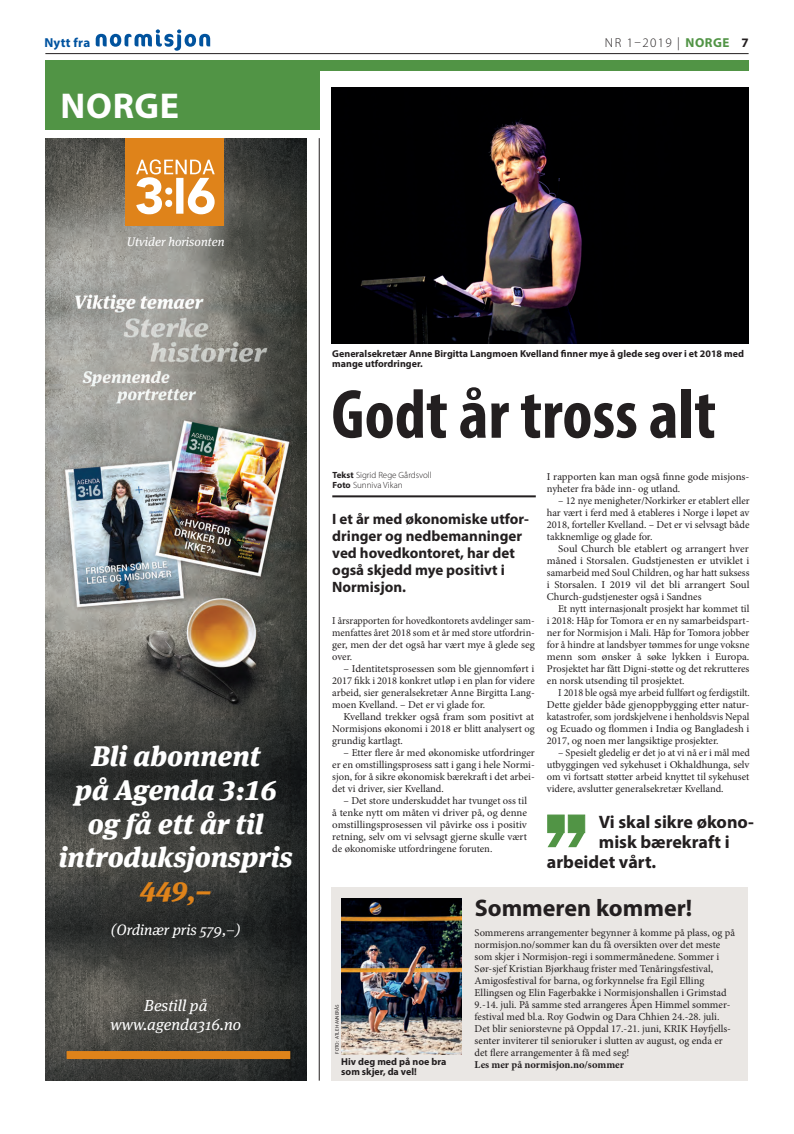
<style>
.page{position:relative;width:794px;height:1134px;background:#fff}
.page>*{position:absolute;margin:0;border:0;box-sizing:border-box;transform-origin:0 0}
.t1{font:700 condensed 70px "Myriad Pro";color:#231f20}
.t2{font:700 36px "Myriad Pro";letter-spacing:.02em;color:#fff}
.t3{font:italic 900 28.1px/33.7px "Meta Serif Offc";color:#fff;text-align:center}
.t4{font:italic 900 28.1px "Meta Serif Offc";color:#df831a}
.t5{font:700 24px "Myriad Pro";color:#231f20}
.t6{font:700 18px "Myriad Pro";color:#231f20}
.t7{font:italic 16px/19.2px "Meta Serif OT";color:#fff;text-align:center}
.t8{font:italic 15.1px "Meta Serif OT";color:#fff}
.t9{font:700 15px/17px "Myriad Pro";color:#231f20}
.t10{font:300 13px "Myriad Pro";letter-spacing:.1em;color:#231f20}
.t11{font:700 13px "Myriad Pro";letter-spacing:.02em;color:#0153a0}
.t12{font:italic 12.5px "Meta Serif OT";color:#fff}
.t13{font:10.5px/12px "Minion Pro";color:#231f20;text-align:justify}
.t14{font:10.5px/12px "Minion Pro";color:#231f20;text-align:justify;scale:1.04 1}
.t15{font:10.5px/12px "Minion Pro";color:#231f20;text-align:justify;scale:.96 1}
.t16{font:700 10.5px "Minion Pro";color:#231f20}
.t17{font:700 10px/10px "Myriad Pro";color:#231f20}
.t18{font:300 9px/10px "Myriad Pro";color:#231f20}
.t19{font:5px "Myriad Pro";letter-spacing:.02em;color:#231f20}
.s1{font-weight:700;color:#519445}
.s2{font-weight:700}
</style>
<div class="page">
<hr style="left:45px;top:53px;width:703px;height:1px;background:#231f20">
<svg style="left:96px;top:29px;width:114px;height:22px"></svg>
<div style="left:45px;top:60px;width:274px;height:69px;background:#519445"></div>
<div style="left:318px;top:60px;width:430px;height:11px;background:#519445"></div>
<img style="left:45px;top:138px;width:261px;height:943px">
<div style="left:126px;top:138px;width:98px;height:88px;background:#df831a"></div>
<svg style="left:136px;top:159px;width:79px;height:55px"></svg>
<div style="left:67px;top:1051px;width:223px;height:8px;background:#df831a"></div>
<img style="left:331px;top:87px;width:417px;height:256px">
<hr style="left:332px;top:495px;width:204px;height:2px;background:#231f20">
<svg style="left:547px;top:814px;width:39px;height:34px"></svg>
<hr style="left:319px;top:138px;width:1px;height:943px;background:#231f20">
<div style="left:331px;top:887px;width:417px;height:194px;background:#eae7e4"></div>
<img style="left:341px;top:898px;width:121px;height:156px">
<p class="t11" style="left:44px;top:34px;width:47px">Nytt fra</p>
<p class="t10" style="left:605px;top:35px;width:145px">NR 1–2019 | <span class="s1">NORGE</span> <span class="s2">7</span></p>
<h2 class="t2" style="left:61px;top:82px;width:120px">NORGE</h2>
<p class="t12" style="left:127px;top:234px;width:99px">Utvider horisonten</p>
<h3 class="t3" style="left:59px;top:738px;width:235px">Bli abonnent<br>på Agenda 3:16 og få ett år til introduksjonspris</h3>
<h3 class="t4" style="left:140px;top:873px;width:74px">449,–</h3>
<h3 class="t8" style="left:111px;top:920px;width:131px">(Ordinær pris 579,–)</h3>
<h3 class="t7" style="left:111px;top:996px;width:132px">Bestill på www.agenda316.no</h3>
<p class="t17" style="left:332px;top:348px;width:413px">Generalsekretær Anne Birgitta Langmoen Kvelland finner mye å glede seg over i et 2018 med mange utfordringer.</p>
<h1 class="t1" style="left:331px;top:371px;width:386px">Godt år tross alt</h1>
<p class="t18" style="left:333px;top:469px;width:101px"><span class="s2">Tekst</span> Sigrid Rege Gårdsvoll<br><span class="s2">Foto</span> Sunniva Vikan</p>
<h3 class="t9" style="left:332px;top:509px;width:198px">I et år med økonomiske utfor&shy;dringer og nedbemanninger ved hovedkontoret, har det også skjedd mye positivt i<br>Normisjon.</h3>
<p class="t15" style="left:332px;top:615px;width:212px">I årsrapporten for hovedkontorets avdelinger sam&shy;menfattes året 2018 som et år med store utfordrin&shy;ger, men der det også har vært mye å glede seg over.</p>
<p class="t13" style="left:332px;top:663px;width:204px;text-indent:11px">– Identitetsprosessen som ble gjennomført i 2017 fikk i 2018 konkret utløp i en plan for videre arbeid, sier generalsekretær Anne Birgitta Lang&shy;moen Kvelland. – Det er vi glade for.</p>
<p class="t14" style="left:332px;top:711px;width:196px;text-indent:11px">Kvelland trekker også fram som positivt at Normisjons økonomi i 2018 er blitt analysert og grundig kartlagt.</p>
<p class="t13" style="left:332px;top:747px;width:204px;text-indent:11px">– Etter flere år med økonomiske utfordringer er en omstillingsprosess satt i gang i hele Normi&shy;sjon, for å sikre økonomisk bærekraft i det arbei&shy;det vi driver, sier Kvelland.</p>
<p class="t13" style="left:332px;top:795px;width:196px;text-indent:11px">– Det store underskuddet har tvunget oss til å tenke nytt om måten vi driver på, og denne omstillingsprosessen vil påvirke oss i positiv retning, selv om vi selvsagt gjerne skulle vært de økonomiske utfordringene foruten.</p>
<p class="t14" style="left:547px;top:471px;width:196px">I rapporten kan man også finne gode misjons&shy;nyheter fra både inn- og utland.</p>
<p class="t13" style="left:547px;top:495px;width:204px;text-indent:11px">– 12 nye menigheter/Norkirker er etablert eller har vært i ferd med å etableres i Norge i løpet av 2018, forteller Kvelland. – Det er vi selvsagt både takknemlige og glade for.</p>
<p class="t14" style="left:547px;top:543px;width:196px;text-indent:11px">Soul Church ble etablert og arrangert hver måned i Storsalen. Gudstjenesten er utviklet i samarbeid med Soul Children, og har hatt suksess i Storsalen. I 2019 vil det bli arrangert Soul Church-gudstjenester også i Sandnes</p>
<p class="t13" style="left:547px;top:603px;width:204px;text-indent:11px">Et nytt internasjonalt prosjekt har kommet til i 2018: Håp for Tomora er en ny samarbeidspart&shy;ner for Normisjon i Mali. Håp for Tomora jobber for å hindre at landsbyer tømmes for unge voksne menn som ønsker å søke lykken i Europa.<br>Prosjektet har fått Digni-støtte og det rekrutteres en norsk utsending til prosjektet.</p>
<p class="t15" style="left:547px;top:687px;width:213px;text-indent:11px">I 2018 ble også mye arbeid fullført og ferdigstilt.<br>Dette gjelder både gjenoppbygging etter natur&shy;katastrofer, som jordskjelvene i henholdsvis Nepal og Ecuado og flommen i India og Bangladesh i 2017, og noen mer langsiktige prosjekter.</p>
<p class="t13" style="left:547px;top:747px;width:204px;text-indent:11px">– Spesielt gledelig er det jo at vi nå er i mål med utbyggingen ved sykehuset i Okhaldhunga, selv om vi fortsatt støtter arbeid knyttet til sykehuset videre, avslutter generalsekretær Kvelland.</p>
<h3 class="t6" style="left:599px;top:810px;width:157px">Vi skal sikre økono-</h3>
<h3 class="t6" style="left:599px;top:830px;width:132px">misk bærekraft i</h3>
<h3 class="t6" style="left:547px;top:850px;width:111px">arbeidet vårt.</h3>
<p class="t19" style="left:334px;top:1054px;width:51px;rotate:-90deg">FOTO: ATLE HAVNERÅS</p>
<p class="t17" style="left:341px;top:1057px;width:107px">Hiv deg med på noe bra som skjer, da vel!</p>
<h3 class="t5" style="left:475px;top:892px;width:219px">Sommeren kommer!</h3>
<p class="t13" style="left:474px;top:927px;width:262px;text-align:left">Sommerens arrangementer begynner å komme på plass, og på normisjon.no/sommer kan du få oversikten over det meste som skjer i Normisjon-regi i sommermånedene. Sommer i Sør-sjef Kristian Bjørkhaug frister med Tenåringsfestival, Amigosfestival for barna, og forkynnelse fra Egil Elling Ellingsen og Elin Fagerbakke i Normisjonshallen i Grimstad 9.-14. juli. På samme sted arrangeres Åpen Himmel sommer&shy;festival med bl.a. Roy Godwin og Dara Chhien 24.-28. juli.<br>Det blir seniorstevne på Oppdal 17.-21. juni, KRIK Høyfjells&shy;senter inviterer til senioruker i slutten av august, og enda er det flere arrangementer å få med seg!</p>
<p class="t16" style="left:474px;top:1057px;width:151px">Les mer på normisjon.no/sommer</p>
</div>
